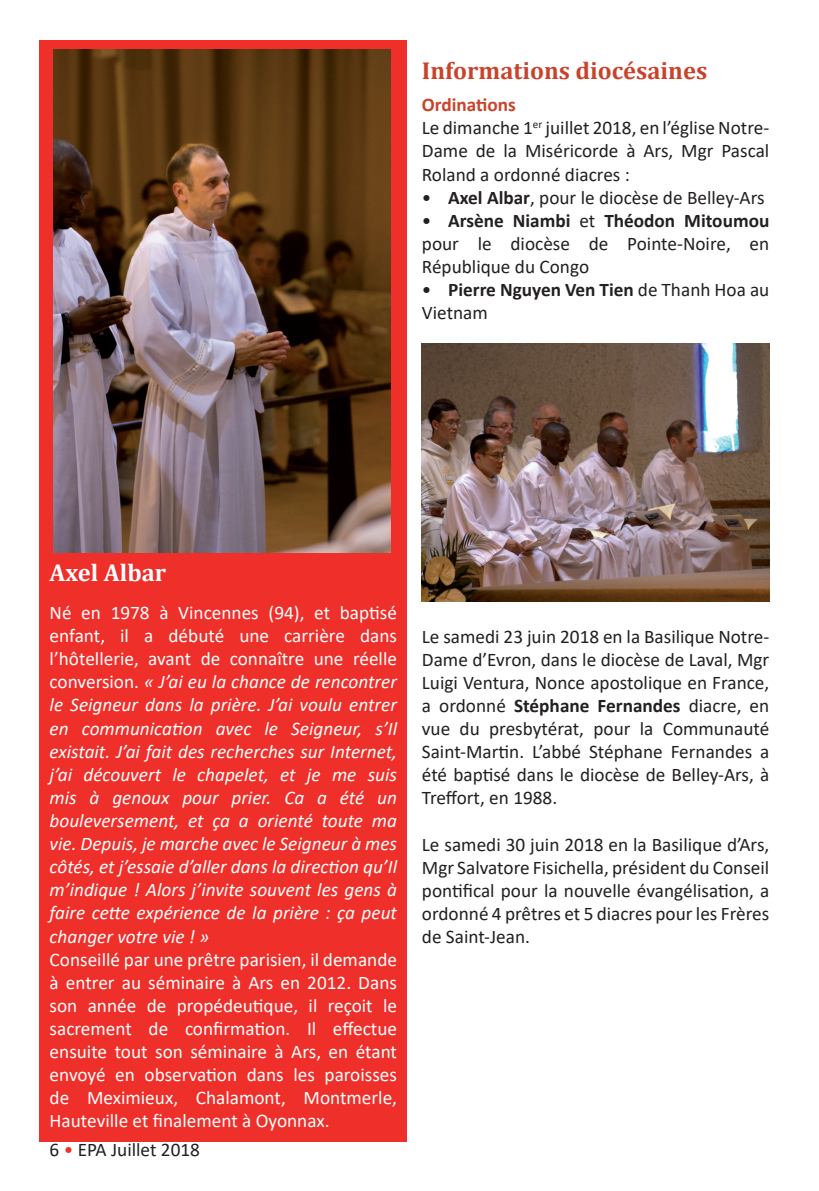
<style>
.page{position:relative;width:819px;height:1191px;background:#fff}
.page>*{position:absolute;margin:0;border:0;box-sizing:border-box;transform-origin:0 0}
.t1{font:700 24.5px "Cambria";color:#c9432b}
.t2{font:700 24.5px "Cambria";color:#fff}
.t3{font:19.25px/23.1px "Calibri";color:#231f20;text-align:justify}
.t4{font:italic 19.25px/23.1px "Calibri";color:#fff;text-align:justify}
.t5{font:19.25px/23.1px "Calibri";color:#fff;text-align:justify}
.s1{font-weight:700;color:#c9432b}
.s2{font-weight:700}
.s3{font-style:normal}
.s4{color:#ee2f2a}
</style>
<div class="page">
<div style="left:40px;top:40px;width:367px;height:1101px;background:#ee2f2a"></div>
<img style="left:53px;top:50px;width:338px;height:502px">
<img style="left:422px;top:344px;width:347px;height:257px">
<p class="t1" style="left:422px;top:53px;width:287px">Informations diocésaines</p>
<p class="t3" style="left:422px;top:93px;width:349px;text-align:left"><span class="s1">Ordinations<br></span>Le dimanche 1<sup>er</sup> juillet 2018, en l’église Notre-<br>Dame de la Miséricorde à Ars, Mgr Pascal<br>Roland a ordonné diacres :</p>
<p class="t3" style="left:422px;top:185px;width:344px">• <span class="s2">Axel Albar</span>, pour le diocèse de Belley-Ars</p>
<p class="t3" style="left:422px;top:208px;width:349px">• <span class="s2">Arsène Niambi</span> et <span class="s2">Théodon Mitoumou </span>pour le diocèse de Pointe-Noire, en République du Congo</p>
<p class="t3" style="left:422px;top:278px;width:349px">• <span class="s2">Pierre Nguyen Ven Tien</span> de Thanh Hoa au<br>Vietnam</p>
<p class="t2" style="left:50px;top:555px;width:118px">Axel Albar</p>
<p class="t4" style="left:50px;top:600px;width:349px"><span class="s3">Né en 1978 à Vincennes (94), et baptisé enfant, il a débuté une carrière dans l’hôtellerie, avant de connaître une réelle conversion.</span> « J’ai eu la chance de rencontrer le Seigneur dans la prière. J’ai voulu entrer en communication avec le Seigneur, s’Il existait. J’ai fait des recherches sur Internet, j’ai découvert le chapelet, et je me suis mis à genoux pour prier. Ca a été un bouleversement, et ça a orienté toute ma vie. Depuis, je marche avec le Seigneur à mes côtés, et j’essaie d’aller dans la direction qu’Il m’indique ! Alors j’invite souvent les gens à faire cette expérience de la prière : ça peut changer votre vie ! »</p>
<p class="t5" style="left:50px;top:947px;width:349px">Conseillé par une prêtre parisien, il demande à entrer au séminaire à Ars en 2012. Dans son année de propédeutique, il reçoit le sacrement de confirmation. Il effectue ensuite tout son séminaire à Ars, en étant envoyé en observation dans les paroisses de Meximieux, Chalamont, Montmerle, Hauteville et finalement à Oyonnax.</p>
<p class="t3" style="left:64px;top:1137px;width:138px"><span class="s4">•</span> EPA Juillet 2018</p>
<p class="t3" style="left:422px;top:624px;width:349px">Le samedi 23 juin 2018 en la Basilique Notre-Dame d’Evron, dans le diocèse de Laval, Mgr Luigi Ventura, Nonce apostolique en France, a ordonné <span class="s2">Stéphane Fernandes</span> diacre, en vue du presbytérat, pour la Communauté Saint-Martin. L’abbé Stéphane Fernandes a été baptisé dans le diocèse de Belley-Ars, à Treffort, en 1988.</p>
<p class="t3" style="left:422px;top:832px;width:349px">Le samedi 30 juin 2018 en la Basilique d’Ars, Mgr Salvatore Fisichella, président du Conseil pontifical pour la nouvelle évangélisation, a ordonné 4 prêtres et 5 diacres pour les Frères de Saint-Jean.</p>
</div>
